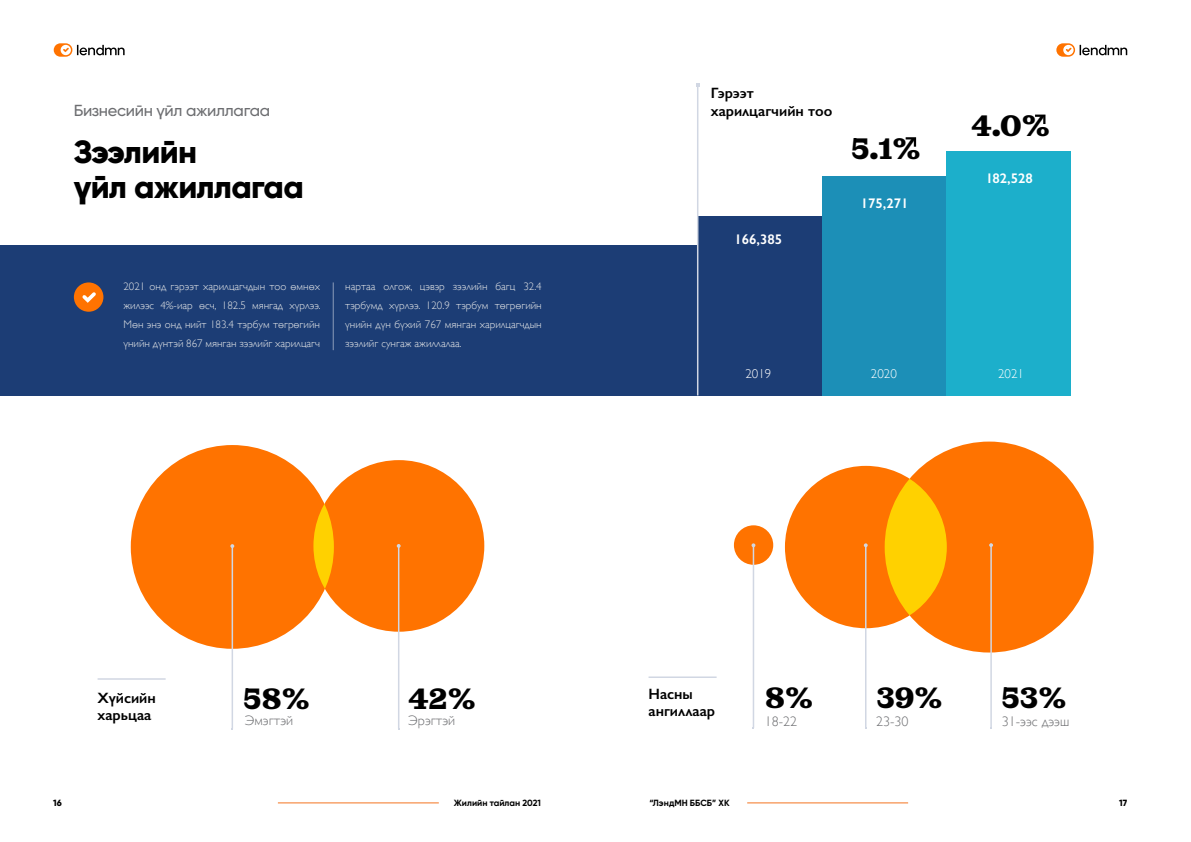
<style>
.page{position:relative;width:1191px;height:842px;background:#fff}
.page>*{position:absolute;margin:0;border:0;box-sizing:border-box;transform-origin:0 0}
.t1{font:800 32px/35px "GIP";letter-spacing:-.02em;color:#000}
.t2{font:700 30.2px "Montagu Slab";color:#000}
.t3{font:700 30px "Montagu Slab";letter-spacing:-.03em;color:#000}
.t4{font:500 16px "GIP";letter-spacing:-.02em;color:#6d6e71}
.t5{font:600 15px/17px "Gill Sans";color:#000}
.t6{font:300 14px "Gill Sans";color:#6d6e71}
.t7{font:600 14px "Gill Sans";color:#fff}
.t8{font:300 13px "Gill Sans";color:#fff}
.t9{font:300 11px/19px "Gill Sans";color:#e6e7e8;text-align:justify}
.t10{font:700 9px "GIP";color:#000}
.t11{font:800 9px "GIP";color:#000}
</style>
<div class="page">
<svg style="left:54px;top:43px;width:71px;height:14px"></svg>
<svg style="left:1056px;top:43px;width:71px;height:14px"></svg>
<hr style="left:278px;top:802px;width:161px;height:1px;background:#f47421">
<hr style="left:747px;top:802px;width:161px;height:1px;background:#f47421">
<div style="left:822px;top:176px;width:125px;height:219px;background:#1c8fb7"></div>
<div style="left:946px;top:151px;width:125px;height:244px;background:#1cafcb"></div>
<div style="left:0;top:245px;width:720px;height:150px;background:#1c3d75"></div>
<hr style="left:333px;top:282px;width:1px;height:68px;background:#fff">
<div style="left:74px;top:282px;width:29px;height:30px;background:#ff7300;border-radius:50%"></div>
<svg style="left:82px;top:292px;width:14px;height:11px"></svg>
<div style="left:697px;top:216px;width:125px;height:179px;background:#1c3d75"></div>
<hr style="left:697px;top:85px;width:1px;height:310px;background:#d1d7e3">
<svg style="left:905px;top:137px;width:12px;height:10px"></svg>
<svg style="left:1035px;top:114px;width:11px;height:10px"></svg>
<div style="left:131px;top:445px;width:203px;height:204px;background:#ff7300;border-radius:50%"></div>
<div style="left:313px;top:460px;width:171px;height:172px;background:#ff7300;border-radius:50%"></div>
<hr style="left:232px;top:546px;width:1px;height:182px;background:#d1d7e3">
<svg style="left:230px;top:544px;width:4px;height:4px"></svg>
<hr style="left:398px;top:546px;width:1px;height:182px;background:#d1d7e3">
<hr style="left:98px;top:678px;width:68px;height:2px;background:#d1d7e3">
<div style="left:785px;top:466px;width:161px;height:162px;background:#ff7300;border-radius:50%"></div>
<div style="left:734px;top:525px;width:39px;height:40px;background:#ff7300;border-radius:50%"></div>
<svg style="left:884px;top:442px;width:209px;height:210px;background:#fe8301"></svg>
<hr style="left:865px;top:545px;width:1px;height:183px;background:#d1d7e3">
<hr style="left:752px;top:545px;width:2px;height:183px;background:#d1d7e3">
<svg style="left:751px;top:543px;width:4px;height:4px"></svg>
<hr style="left:990px;top:545px;width:1px;height:183px;background:#d1d7e3">
<svg style="left:989px;top:543px;width:4px;height:4px"></svg>
<hr style="left:648px;top:676px;width:68px;height:2px;background:#d1d7e3">
<h3 class="t4" style="left:74px;top:101px;width:198px">Бизнесийн үйл ажиллагаа</h3>
<h1 class="t1" style="left:74px;top:134px;width:232px">Зээлийн<br>үйл ажиллагаа</h1>
<p class="t9" style="left:123px;top:276px;width:199px">2021 онд гэрээт харилцагчдын тоо өмнөх жилээс 4%-иар өсч, 182.5 мянгад хүрлээ.<br>Мөн энэ онд нийт 183.4 тэрбум төгрөгийн үнийн дүнтэй 867 мянган зээлийг харилцагч</p>
<p class="t9" style="left:345px;top:276px;width:198px">нартаа олгож, цэвэр зээлийн багц 32.4 тэрбумд хүрлээ. 120.9 тэрбум төгрөгийн үнийн дүн бүхий 767 мянган харилцагчдын зээлийг сунгаж ажиллалаа.</p>
<h3 class="t5" style="left:710px;top:83px;width:123px;line-height:18px">Гэрээт харилцагчийн тоо</h3>
<p class="t7" style="left:734px;top:231px;width:49px">166,385</p>
<h2 class="t2" style="left:850px;top:125px;width:72px">5.1%</h2>
<p class="t7" style="left:860px;top:195px;width:49px">175,271</p>
<p class="t8" style="left:745px;top:363px;width:27px">2019</p>
<p class="t8" style="left:871px;top:363px;width:27px">2020</p>
<h2 class="t2" style="left:971px;top:102px;width:81px">4.0%</h2>
<p class="t7" style="left:986px;top:170px;width:48px">182,528</p>
<p class="t8" style="left:998px;top:363px;width:27px">2021</p>
<h3 class="t5" style="left:98px;top:689px;width:60px">Хүйсийн харьцаа</h3>
<h3 class="t3" style="left:243px;top:676px;width:69px">58%</h3>
<h3 class="t3" style="left:408px;top:676px;width:69px">42%</h3>
<h3 class="t5" style="left:648px;top:685px;width:68px">Насны ангиллаар</h3>
<p class="t6" style="left:245px;top:710px;width:50px">Эмэгтэй</p>
<p class="t6" style="left:408px;top:710px;width:48px">Эрэгтэй</p>
<h3 class="t3" style="left:764px;top:674px;width:50px">8%</h3>
<h3 class="t3" style="left:876px;top:674px;width:69px">39%</h3>
<h3 class="t3" style="left:1000px;top:674px;width:67px">53%</h3>
<p class="t6" style="left:764px;top:710px;width:34px">18-22</p>
<p class="t6" style="left:876px;top:710px;width:34px">23-30</p>
<p class="t6" style="left:1002px;top:710px;width:69px">31-ээс дээш</p>
<p class="t11" style="left:53px;top:797px;width:10px">16</p>
<p class="t10" style="left:454px;top:797px;width:89px">Жилийн тайлан 2021</p>
<p class="t10" style="left:649px;top:797px;width:82px">“ЛэндМН ББСБ” ХК</p>
<p class="t11" style="left:1119px;top:797px;width:10px">17</p>
</div>
